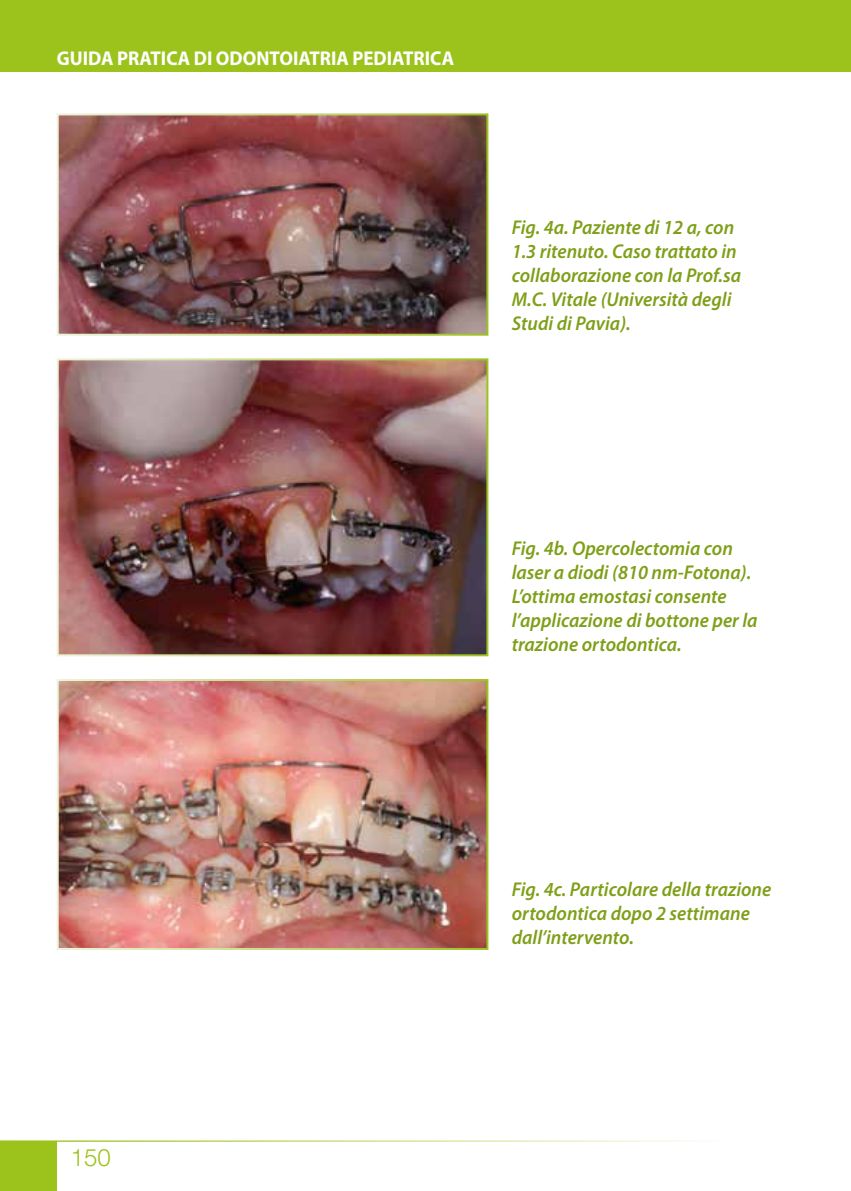
<style>
.page{position:relative;width:851px;height:1191px;background:#fff}
.page>*{position:absolute;margin:0;border:0;box-sizing:border-box;transform-origin:0 0}
.t1{font:300 24px "Helvetica Neue";color:#9bc31c}
.t2{font:italic 600 20px/24px "Myriad Pro";color:#7e9f18;scale:.96 1}
.t3{font:700 20px "Myriad Pro";color:#fff;scale:.95 1}
</style>
<div class="page">
<div style="left:0;top:0;width:850px;height:72px;background:#9bc31c"></div>
<hr style="left:0;top:1140px;width:718px;height:1px;background:#9bc31c">
<div style="left:0;top:1141px;width:57px;height:50px;background:#9bc31c"></div>
<img style="left:60px;top:116px;width:425px;height:217px">
<div style="left:57px;top:113px;width:431px;height:223px;border:2px solid #fff"></div>
<img style="left:60px;top:361px;width:425px;height:292px">
<img style="left:60px;top:682px;width:425px;height:265px">
<p class="t3" style="left:57px;top:45px;width:419px">GUIDA PRATICA DI ODONTOIATRIA PEDIATRICA</p>
<p class="t2" style="left:511px;top:215px;width:240px">Fig. 4a. Paziente di 12 a, con<br>1.3 ritenuto. Caso trattato in collaborazione con la Prof.sa<br>M.C. Vitale (Università degli<br>Studi di Pavia).</p>
<p class="t2" style="left:511px;top:535px;width:257px">Fig. 4b. Opercolectomia con laser a diodi (810 nm-Fotona).<br>L’ottima emostasi consente l’applicazione di bottone per la trazione ortodontica.</p>
<p class="t1" style="left:71px;top:1143px;width:42px">150</p>
<p class="t2" style="left:511px;top:877px;width:272px">Fig. 4c. Particolare della trazione ortodontica dopo 2 settimane dall’intervento.</p>
</div>
